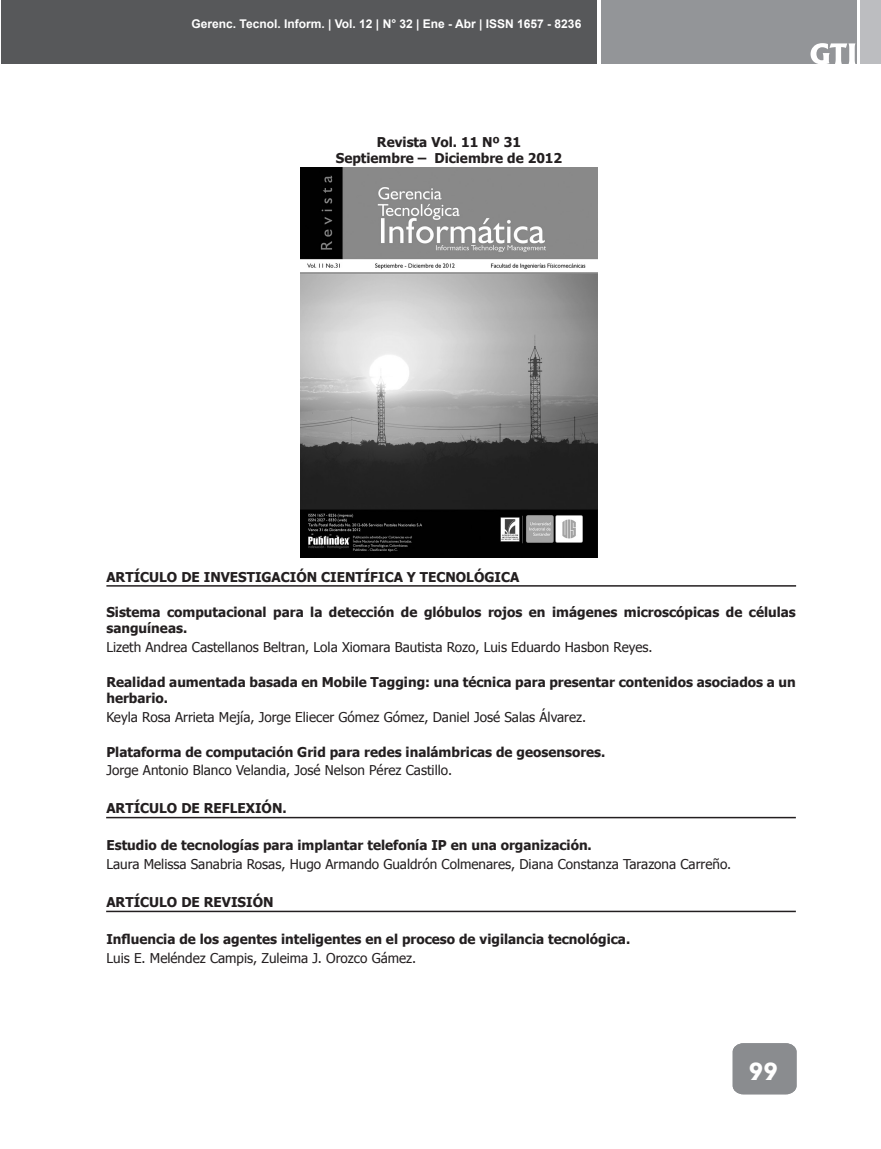
<style>
.page{position:relative;width:881px;height:1149px;background:#fff}
.page>*{position:absolute;margin:0;border:0;box-sizing:border-box;transform-origin:0 0}
.t1{font:800 22.5px "Albertus";color:#fff}
.t2{font:700 13.5px/16.2px "Tahoma";color:#231f20}
.t3{font:13.5px "Tahoma";color:#231f20}
.t4{font:700 12px "Arial";color:#fff}
</style>
<div class="page">
<div style="left:1px;top:0;width:595px;height:64px;background:#57585a"></div>
<div style="left:600px;top:0;width:256px;height:64px;background:#939598"></div>
<div style="left:860px;top:0;width:20px;height:64px;background:#bcbdc0"></div>
<div style="left:732px;top:1043px;width:64px;height:50px;background:#8a8c8f"></div>
<hr style="left:0;top:0;width:1px;height:64px;background:#57585a">
<svg style="left:810px;top:43px;width:45px;height:21px"></svg>
<hr style="left:106px;top:585px;width:689px;height:1px;background:#231f20">
<hr style="left:106px;top:910px;width:689px;height:1px;background:#231f20">
<img style="left:300px;top:167px;width:297px;height:390px">
<hr style="left:106px;top:816px;width:689px;height:2px;background:#231f20">
<p class="t4" style="left:191px;top:16px;width:391px">Gerenc. Tecnol. Inform. | Vol. 12 | N° 32 | Ene - Abr | ISSN 1657 - 8236</p>
<p class="t2" style="left:336px;top:133px;width:228px;text-align:center">Revista Vol. 11 Nº 31<br>Septiembre – Diciembre de 2012</p>
<p class="t2" style="left:106px;top:567px;width:414px">ARTÍCULO DE INVESTIGACIÓN CIENTÍFICA Y TECNOLÓGICA</p>
<p class="t2" style="left:106px;top:602px;width:690px">Sistema computacional para la detección de glóbulos rojos en imágenes microscópicas de células sanguíneas.</p>
<p class="t3" style="left:106px;top:637px;width:547px">Lizeth Andrea Castellanos Beltran, Lola Xiomara Bautista Rozo, Luis Eduardo Hasbon Reyes.</p>
<p class="t2" style="left:106px;top:672px;width:690px">Realidad aumentada basada en Mobile Tagging: una técnica para presentar contenidos asociados a un herbario.</p>
<p class="t3" style="left:106px;top:707px;width:481px">Keyla Rosa Arrieta Mejía, Jorge Eliecer Gómez Gómez, Daniel José Salas Álvarez.</p>
<p class="t2" style="left:106px;top:742px;width:500px">Plataforma de computación Grid para redes inalámbricas de geosensores.</p>
<p class="t3" style="left:106px;top:761px;width:347px">Jorge Antonio Blanco Velandia, José Nelson Pérez Castillo.</p>
<p class="t2" style="left:106px;top:798px;width:182px">ARTÍCULO DE REFLEXIÓN.</p>
<p class="t2" style="left:106px;top:836px;width:487px">Estudio de tecnologías para implantar telefonía IP en una organización.</p>
<p class="t3" style="left:106px;top:854px;width:626px">Laura Melissa Sanabria Rosas, Hugo Armando Gualdrón Colmenares, Diana Constanza Tarazona Carreño.</p>
<p class="t2" style="left:106px;top:892px;width:168px">ARTÍCULO DE REVISIÓN</p>
<p class="t2" style="left:106px;top:930px;width:525px">Influencia de los agentes inteligentes en el proceso de vigilancia tecnológica.</p>
<p class="t3" style="left:106px;top:948px;width:311px">Luis E. Meléndez Campis, Zuleima J. Orozco Gámez.</p>
<h1 class="t1" style="left:748px;top:1057px;width:31px">99</h1>
</div>
